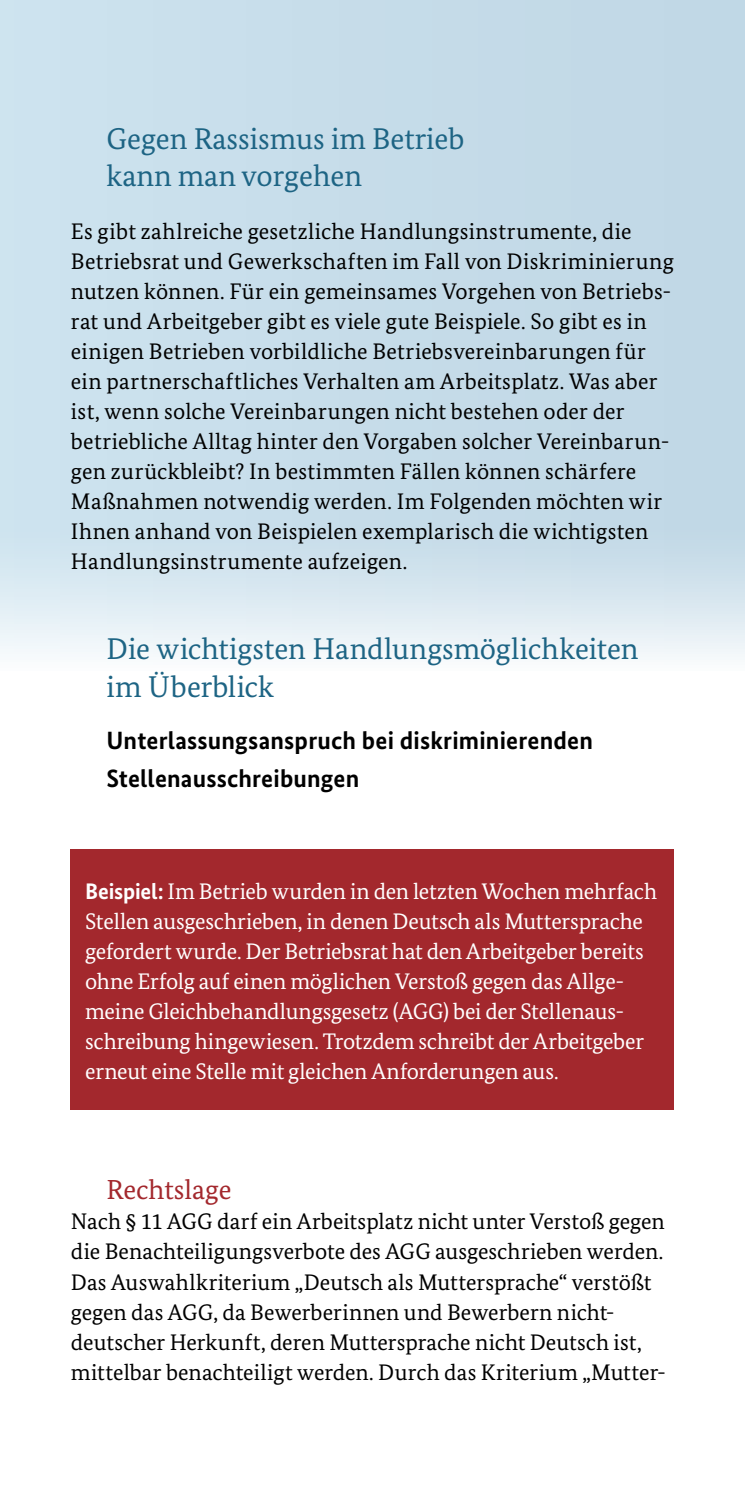
<style>
.page{position:relative;width:745px;height:1489px;background:#fff}
.page>*{position:absolute;margin:0;border:0;box-sizing:border-box;transform-origin:0 0}
.t1{font:30px/37.5px "Bundes Serif";color:#1d6484}
.t2{font:27.5px "Bundes Serif";color:#a3282d}
.t3{font:700 25px/37.5px "Bundes Sans";letter-spacing:.005em;color:#000}
.t4{font:22.5px/30px "Bundes Serif";letter-spacing:.01em;color:#000}
.t5{font:22.5px/30px "Bundes Serif";letter-spacing:-.01em;color:#fff}
.s1{font-family:"Bundes Sans";font-weight:700}
</style>
<div class="page">
<svg style="left:0;top:0;width:744px;height:657px;background:#cadfeb"></svg>
<div style="left:71px;top:849px;width:602px;height:260px;background:#a3282d"></div>
<h2 class="t1" style="left:106px;top:119px;width:359px">Gegen Rassismus im Betrieb kann man vorgehen</h2>
<p class="t4" style="left:71px;top:216px;width:604px">Es gibt zahlreiche gesetzliche Handlungsinstrumente, die Betriebsrat und Gewerkschaften im Fall von Diskriminierung nutzen können. Für ein gemeinsames Vorgehen von Betriebs&shy;rat und Arbeitgeber gibt es viele gute Beispiele. So gibt es in einigen Betrieben vorbildliche Betriebsvereinbarungen für ein partnerschaftliches Verhalten am Arbeitsplatz. Was aber ist, wenn solche Vereinbarungen nicht bestehen oder der betriebliche Alltag hinter den Vorgaben solcher Vereinbarun&shy;gen zurückbleibt? In bestimmten Fällen können schärfere Maßnahmen notwendig werden. Im Folgenden möchten wir Ihnen anhand von Beispielen exemplarisch die wichtigsten Handlungsinstrumente aufzeigen.</p>
<h2 class="t1" style="left:106px;top:629px;width:533px">Die wichtigsten Handlungsmöglichkeiten im Überblick</h2>
<h3 class="t3" style="left:106px;top:721px;width:488px">Unterlassungsanspruch bei diskriminierenden<br>Stellenausschreibungen</h3>
<p class="t5" style="left:85px;top:876px;width:573px"><span class="s1">Beispiel:</span> Im Betrieb wurden in den letzten Wochen mehrfach Stellen ausgeschrieben, in denen Deutsch als Muttersprache gefordert wurde. Der Betriebsrat hat den Arbeitgeber bereits ohne Erfolg auf einen möglichen Verstoß gegen das Allge&shy;meine Gleichbehandlungsgesetz (AGG) bei der Stellenaus&shy;schreibung hingewiesen. Trotzdem schreibt der Arbeitgeber erneut eine Stelle mit gleichen Anforderungen aus.</p>
<h3 class="t2" style="left:106px;top:1173px;width:126px">Rechtslage</h3>
<p class="t4" style="left:71px;top:1206px;width:596px">Nach § 11 AGG darf ein Arbeitsplatz nicht unter Verstoß gegen die Benachteiligungsverbote des AGG ausgeschrieben werden.<br>Das Auswahlkriterium „Deutsch als Muttersprache“ verstößt gegen das AGG, da Bewerberinnen und Bewerbern nicht&shy;deutscher Herkunft, deren Muttersprache nicht Deutsch ist, mittelbar benachteiligt werden. Durch das Kriterium „Mutter-</p>
</div>
